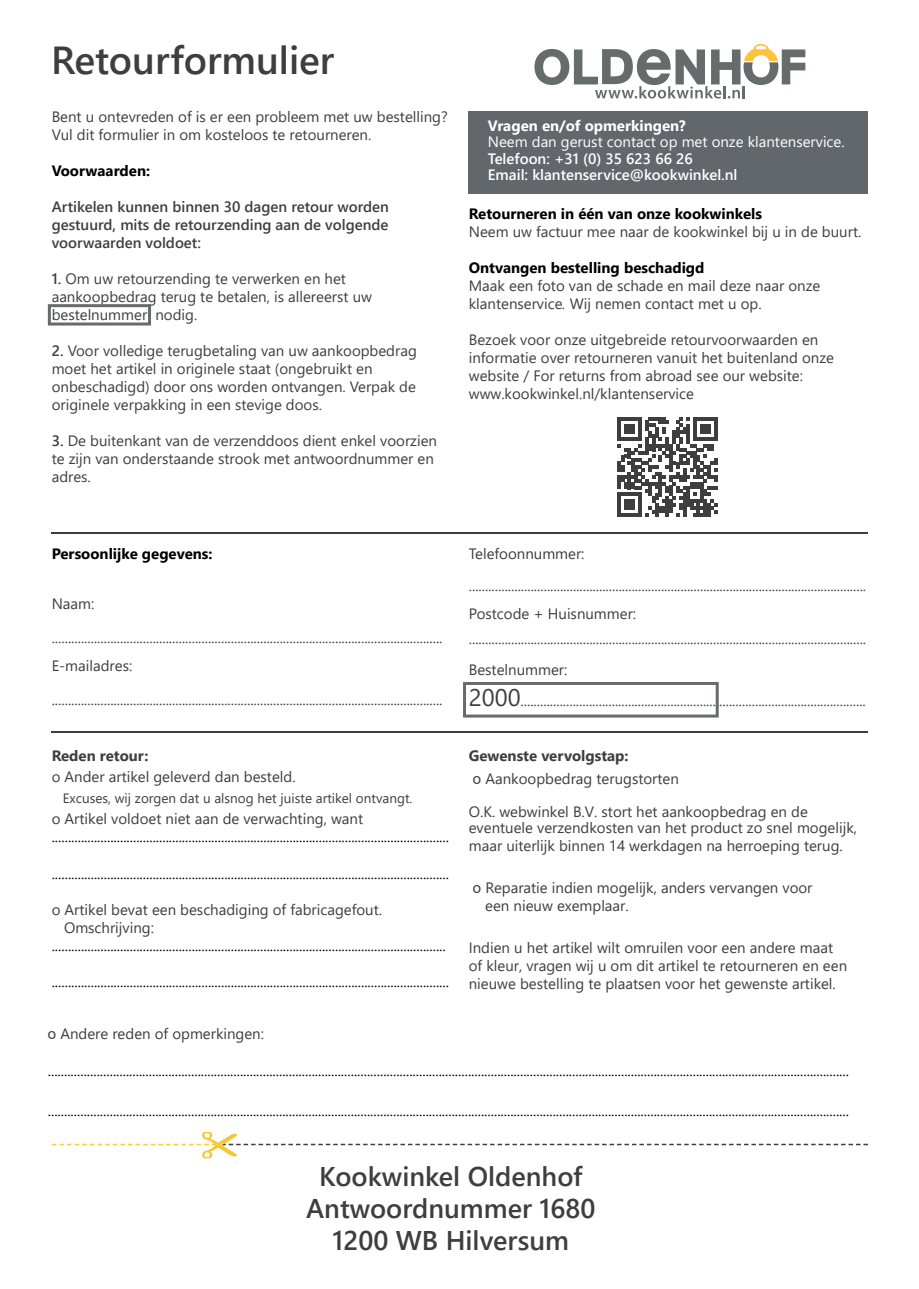
<style>
.page{position:relative;width:919px;height:1289px;background:#fff}
.page>*{position:absolute;margin:0;border:0;box-sizing:border-box;transform-origin:0 0}
.t1{font:600 39px "Segoe UI";color:#3e3e3f}
.t2{font:600 27px/32.4px "Segoe UI";color:#3e3e3f;text-align:center}
.t3{font:15px/18px "Segoe UI";color:#3e3e3f}
.t4{font:15px "Segoe UI";color:#000001}
.t5{font:600 15px/18px "Segoe UI";color:#3e3e3f;text-align:justify}
.t6{font:700 15px "Segoe UI";color:#000001}
.t7{font:600 15px/16.5px "Segoe UI";color:#fff}
.t8{font:15px "Segoe UI";color:#fff}
.t9{font:700 15px "Segoe UI";color:#fff}
.t10{font:700 15px "Segoe UI";color:#3e3e3f}
.t11{font:13.5px "Segoe UI";color:#3e3e3f}
.s1{font-weight:600}
.s2{font-style:italic}
.s3{font-size:24px}
.s4{font-weight:700}
.s5{font-family:"Arial"}
</style>
<div class="page">
<div style="left:469px;top:111px;width:398px;height:82px;background:#61676b"></div>
<img style="left:202px;top:1132px;width:35px;height:26px">
<svg style="left:52px;top:1143px;width:815px;height:2px"></svg>
<svg style="left:534px;top:44px;width:271px;height:54px"></svg>
<hr style="left:51px;top:532px;width:816px;height:2px;background:#3e3e3f">
<hr style="left:51px;top:731px;width:816px;height:1px;background:#3e3e3f">
<svg style="left:463px;top:682px;width:255px;height:35px"></svg>
<svg style="left:48px;top:304px;width:103px;height:21px"></svg>
<svg style="left:617px;top:417px;width:100px;height:100px"></svg>
<h1 class="t1" style="left:51px;top:23px;width:285px">Retourformulier</h1>
<p class="t3" style="left:52px;top:106px;width:397px">Bent u ontevreden of is er een probleem met uw bestelling?<br>Vul dit formulier in om kosteloos te retourneren.</p>
<p class="t6" style="left:52px;top:156px;width:100px">Voorwaarden:</p>
<p class="t5" style="left:52px;top:196px;width:339px">Artikelen kunnen binnen 30 dagen retour worden gestuurd, mits de retourzending aan de volgende voorwaarden voldoet:</p>
<p class="t3" style="left:52px;top:268px;width:322px"><span class="s1">1.</span> Om uw retourzending te verwerken en het aankoopbedrag terug te betalen, is allereerst uw bestelnummer nodig.</p>
<p class="t3" style="left:52px;top:340px;width:366px"><span class="s1">2.</span> Voor volledige terugbetaling van uw aankoopbedrag moet het artikel in originele staat (ongebruikt en onbeschadigd) door ons worden ontvangen. Verpak de originele verpakking in een stevige doos.</p>
<p class="t3" style="left:52px;top:430px;width:387px"><span class="s1">3.</span> De buitenkant van de verzenddoos dient enkel voorzien te zijn van onderstaande strook met antwoordnummer en adres.</p>
<p class="t9" style="left:488px;top:111px;width:199px">Vragen en/of opmerkingen?</p>
<p class="t8" style="left:488px;top:128px;width:358px">Neem dan gerust contact op met onze klantenservice.</p>
<p class="t7" style="left:488px;top:149px;width:251px">Telefoon: +31 (0) 35 623 66 26<br>Email: klantenservice@kookwinkel.nl</p>
<p class="t6" style="left:469px;top:199px;width:295px">Retourneren in één van onze kookwinkels</p>
<p class="t3" style="left:469px;top:221px;width:394px">Neem uw factuur mee naar de kookwinkel bij u in de buurt.</p>
<p class="t6" style="left:469px;top:253px;width:237px">Ontvangen bestelling beschadigd</p>
<p class="t3" style="left:469px;top:275px;width:353px">Maak een foto van de schade en mail deze naar onze klantenservice<span class="s2">.</span> Wij nemen contact met u op.</p>
<p class="t3" style="left:469px;top:329px;width:366px">Bezoek voor onze uitgebreide retourvoorwaarden en informatie over retourneren vanuit het buitenland onze website / For returns from abroad see our website: www.kookwinkel.nl/klantenservice</p>
<p class="t6" style="left:52px;top:540px;width:162px">Persoonlijke gegevens:</p>
<p class="t3" style="left:52px;top:593px;width:44px">Naam:</p>
<p class="t3" style="left:52px;top:622px;width:392px;line-height:28.2px">........................................................................................................................<br>E-mailadres:</p>
<p class="t3" style="left:52px;top:689px;width:392px">........................................................................................................................</p>
<p class="t10" style="left:52px;top:742px;width:98px">Reden retour:</p>
<p class="t3" style="left:52px;top:766px;width:245px">о Ander artikel geleverd dan besteld.</p>
<p class="t11" style="left:63px;top:786px;width:351px">Excuses, wij zorgen dat u alsnog het juiste artikel ontvangt.</p>
<p class="t3" style="left:52px;top:808px;width:313px">о Artikel voldoet niet aan de verwachting, want</p>
<p class="t4" style="left:52px;top:823px;width:399px">..........................................................................................................................</p>
<p class="t4" style="left:52px;top:859px;width:399px">..........................................................................................................................</p>
<p class="t3" style="left:64px;top:898px;width:319px;text-indent:-12px">о Artikel bevat een beschadiging of fabricagefout.<br>Omschrijving:</p>
<p class="t4" style="left:52px;top:931px;width:395px">.........................................................................................................................</p>
<p class="t4" style="left:52px;top:967px;width:399px">..........................................................................................................................</p>
<p class="t3" style="left:469px;top:537px;width:399px;line-height:31.2px">Telefoonnummer: ..........................................................................................................................</p>
<p class="t3" style="left:469px;top:599px;width:399px;line-height:25.2px">Postcode + Huisnummer: ..........................................................................................................................</p>
<p class="t3" style="left:469px;top:653px;width:398px;line-height:31.2px">Bestelnummer:<br><span class="s3">2000</span>..........................................................................................................</p>
<p class="t3" style="left:469px;top:743px;width:211px;line-height:22.5px"><span class="s4">Gewenste vervolgstap:<br></span><span class="s5">о</span> Aankoopbedrag terugstorten</p>
<p class="t3" style="left:469px;top:802px;width:390px;line-height:16.5px">O.K. webwinkel B.V. stort het aankoopbedrag en de eventuele verzendkosten van het product zo snel mogelijk,</p>
<p class="t3" style="left:469px;top:835px;width:375px">maar uiterlijk binnen 14 werkdagen na herroeping terug.</p>
<p class="t3" style="left:485px;top:877px;width:329px;text-indent:-12px"><span class="s5">о</span> Reparatie indien mogelijk, anders vervangen voor een nieuw exemplaar.</p>
<p class="t3" style="left:469px;top:937px;width:380px">Indien u het artikel wilt omruilen voor een andere maat of kleur, vragen wij u om dit artikel te retourneren en een nieuwe bestelling te plaatsen voor het gewenste artikel.</p>
<p class="t3" style="left:48px;top:1023px;width:218px"><span class="s5">о</span> Andere reden of opmerkingen:</p>
<p class="t4" style="left:48px;top:1056px;width:802px">......................................................................................................................................................................................................................................................</p>
<p class="t4" style="left:48px;top:1096px;width:802px">......................................................................................................................................................................................................................................................</p>
<h2 class="t2" style="left:306px;top:1157px;width:291px">Kookwinkel Oldenhof<br>Antwoordnummer 1680<br>1200 WB Hilversum</h2>
</div>
